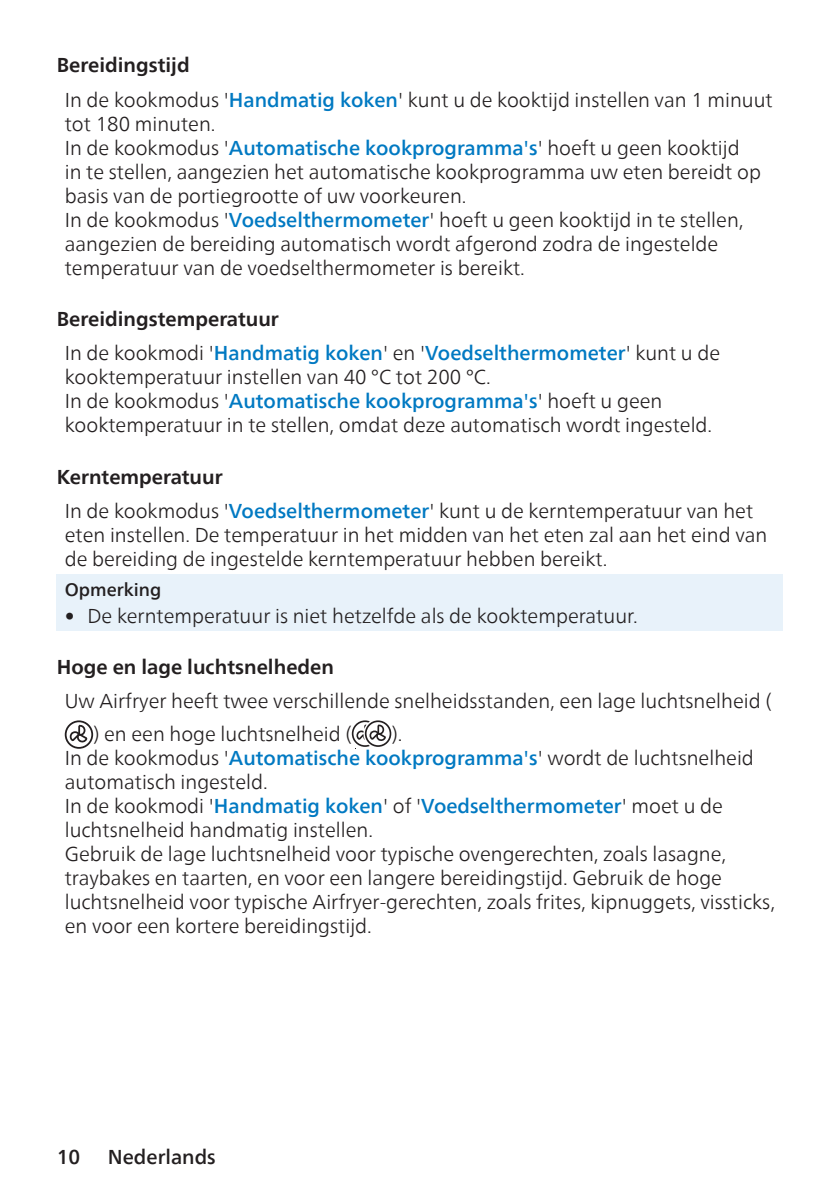
<style>
.page{position:relative;width:840px;height:1191px;background:#fff}
.page>*{position:absolute;margin:0;border:0;box-sizing:border-box;transform-origin:0 0}
.t1{font:300 20px/24px "Neue Frutiger World";color:#231f20}
.t2{font:500 20px/34.4px "Neue Frutiger World";color:#0079c2}
.t3{font:700 20px "Neue Frutiger World";color:#231f20}
.t4{font:500 20px "Neue Frutiger World";color:#231f20}
.t5{font:500 18px "Neue Frutiger World";color:#231f20}
.s1{font-weight:700}
.s2{font-weight:500;color:#0079c2}
.s3{font-weight:700;color:#231f20}
.s4{font-weight:300;color:#231f20}
</style>
<div class="page">
<div style="left:57px;top:574px;width:725px;height:57px;background:#e8f2fa"></div>
<svg style="left:65px;top:720px;width:28px;height:29px"></svg>
<svg style="left:351px;top:720px;width:40px;height:29px"></svg>
<p class="t1" style="left:65px;top:48px;width:709px;line-height:34.4px;text-indent:-8px"><span class="s1">Bereidingstijd<br></span>In de kookmodus '<span class="s2">Handmatig koken</span>' kunt u de kooktijd instellen van 1 minuut</p>
<p class="t1" style="left:65px;top:112px;width:697px">tot 180 minuten.<br>In de kookmodus '<span class="s2">Automatische kookprogramma's</span>' hoeft u geen kooktijd in te stellen, aangezien het automatische kookprogramma uw eten bereidt op basis van de portiegrootte of uw voorkeuren.<br>In de kookmodus '<span class="s2">Voedselthermometer</span>' hoeft u geen kooktijd in te stellen, aangezien de bereiding automatisch wordt afgerond zodra de ingestelde temperatuur van de voedselthermometer is bereikt.</p>
<p class="t2" style="left:65px;top:302px;width:656px;text-indent:-8px"><span class="s3">Bereidingstemperatuur<br></span><span class="s4">In de kookmodi '</span>Handmatig koken<span class="s4">' en '</span>Voedselthermometer<span class="s4">' kunt u de</span></p>
<p class="t1" style="left:65px;top:365px;width:648px">kooktemperatuur instellen van 40 °C tot 200 °C.<br>In de kookmodus '<span class="s2">Automatische kookprogramma's</span>' hoeft u geen kooktemperatuur in te stellen, omdat deze automatisch wordt ingesteld.</p>
<p class="t1" style="left:65px;top:460px;width:689px;line-height:34.2px;text-indent:-8px"><span class="s1">Kerntemperatuur<br></span>In de kookmodus '<span class="s2">Voedselthermometer</span>' kunt u de kerntemperatuur van het</p>
<p class="t1" style="left:65px;top:523px;width:703px">eten instellen. De temperatuur in het midden van het eten zal aan het eind van de bereiding de ingestelde kerntemperatuur hebben bereikt.</p>
<p class="t5" style="left:65px;top:574px;width:98px">Opmerking</p>
<p class="t1" style="left:65px;top:604px;width:574px">• De kerntemperatuur is niet hetzelfde als de kooktemperatuur.</p>
<p class="t3" style="left:57px;top:649px;width:278px">Hoge en lage luchtsnelheden</p>
<p class="t1" style="left:93px;top:685px;width:679px;line-height:32.4px;text-indent:-28px">Uw Airfryer heeft twee verschillende snelheidsstanden, een lage luchtsnelheid ( ) en een hoge luchtsnelheid (</p>
<p class="t1" style="left:65px;top:722px;width:711px;text-indent:326px">).<br>In de kookmodus '<span class="s2">Automatische kookprogramma's</span>' wordt de luchtsnelheid automatisch ingesteld.<br>In de kookmodi '<span class="s2">Handmatig koken</span>' of '<span class="s2">Voedselthermometer</span>' moet u de luchtsnelheid handmatig instellen.<br>Gebruik de lage luchtsnelheid voor typische ovengerechten, zoals lasagne, traybakes en taarten, en voor een langere bereidingstijd. Gebruik de hoge luchtsnelheid voor typische Airfryer-gerechten, zoals frites, kipnuggets, vissticks, en voor een kortere bereidingstijd.</p>
<p class="t4" style="left:57px;top:1140px;width:25px">10</p>
<p class="t4" style="left:108px;top:1140px;width:109px">Nederlands</p>
</div>
